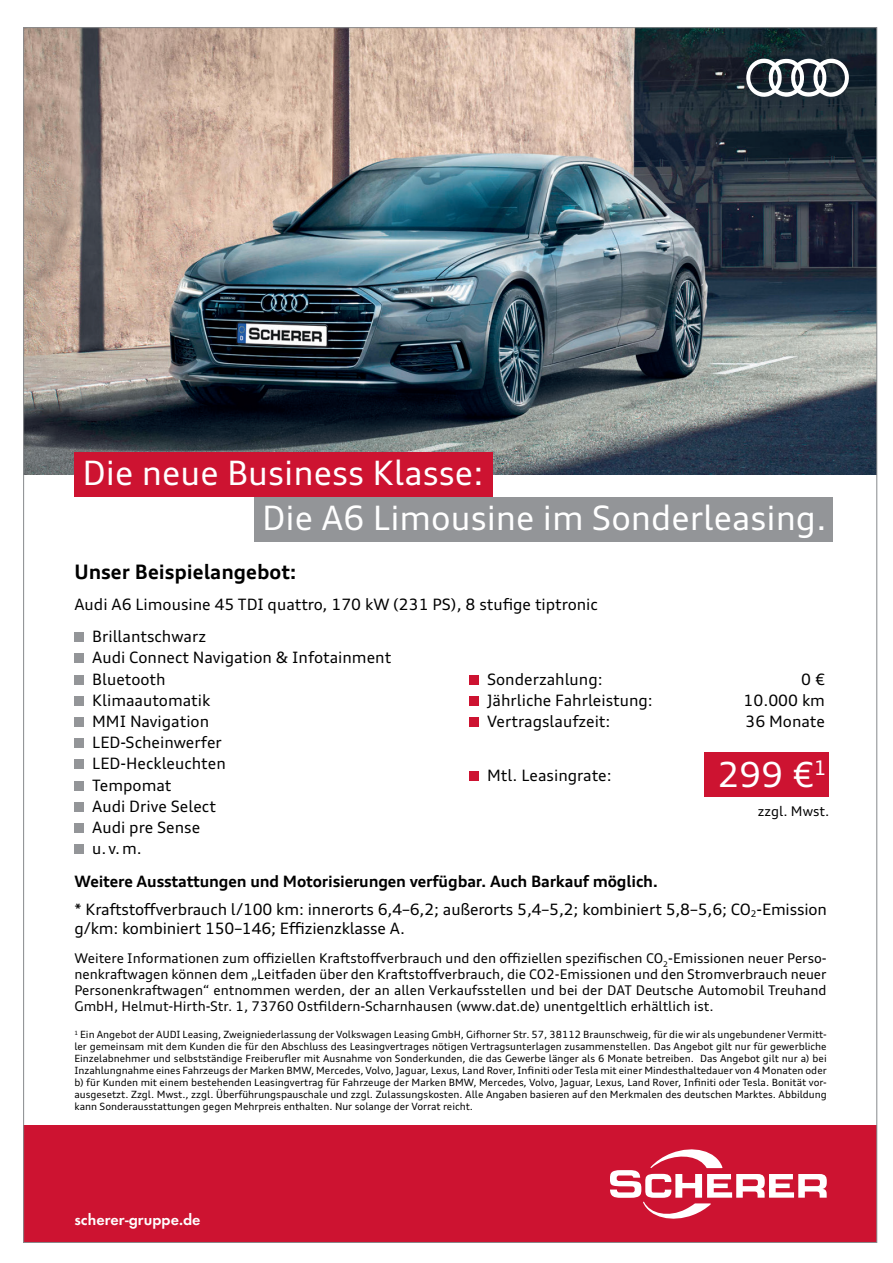
<style>
.page{position:relative;width:893px;height:1263px;background:#fff}
.page>*{position:absolute;margin:0;border:0;box-sizing:border-box;transform-origin:0 0}
.t1{font:34.5px "Audi Type";color:#fff}
.t2{font:33.6px/44.5px "Audi Type";color:#fff}
.t3{font:700 19.95px "Audi Type";color:#000}
.t4{font:600 16.05px "Futura T";color:#fff}
.t5{font:15.6px/21.1px "Audi Type";color:#000}
.t6{font:13.35px/16px "Audi Type";color:#000;text-align:justify}
.t7{font:9.9px/12px "Audi Type";color:#000;text-align:justify}
.s1{font-weight:700}
</style>
<div class="page">
<img style="left:25px;top:29px;width:850px;height:446px">
<div style="left:23px;top:1125px;width:854px;height:118px;background:#cd1331"></div>
<div style="left:75px;top:632px;width:9px;height:10px;background:#939598"></div>
<div style="left:75px;top:653px;width:9px;height:10px;background:#939598"></div>
<div style="left:75px;top:675px;width:9px;height:10px;background:#939598"></div>
<div style="left:75px;top:696px;width:9px;height:10px;background:#939598"></div>
<div style="left:75px;top:717px;width:9px;height:10px;background:#939598"></div>
<div style="left:75px;top:738px;width:9px;height:10px;background:#939598"></div>
<div style="left:75px;top:759px;width:9px;height:10px;background:#939598"></div>
<div style="left:75px;top:781px;width:9px;height:10px;background:#939598"></div>
<div style="left:75px;top:802px;width:9px;height:10px;background:#939598"></div>
<div style="left:75px;top:823px;width:9px;height:10px;background:#939598"></div>
<div style="left:75px;top:844px;width:9px;height:10px;background:#939598"></div>
<div style="left:469px;top:675px;width:10px;height:10px;background:#cd1331"></div>
<div style="left:469px;top:696px;width:10px;height:10px;background:#cd1331"></div>
<div style="left:469px;top:717px;width:10px;height:10px;background:#cd1331"></div>
<div style="left:469px;top:771px;width:10px;height:10px;background:#cd1331"></div>
<div style="left:74px;top:453px;width:419px;height:44px;background:#cd1331"></div>
<div style="left:254px;top:497px;width:578px;height:44px;background:#939598"></div>
<svg style="left:610px;top:1149px;width:217px;height:70px"></svg>
<svg style="left:746px;top:57px;width:103px;height:41px"></svg>
<div style="left:704px;top:753px;width:125px;height:44px;background:#cd1331"></div>
<h2 class="t2" style="left:262px;top:450px;width:566px;text-indent:-180px">Die neue Business Klasse:<br>Die A6 Limousine im Sonderleasing.</h2>
<h3 class="t3" style="left:74px;top:560px;width:224px">Unser Beispielangebot:</h3>
<h3 class="t5" style="left:74px;top:593px;width:525px">Audi A6 Limousine 45 TDI quattro, 170 kW (231 PS), 8 stufige tiptronic</h3>
<h3 class="t5" style="left:92px;top:626px;width:300px">Brillantschwarz<br>Audi Connect Navigation &amp; Infotainment<br>Bluetooth<br>Klimaautomatik<br>MMI Navigation<br>LED-Scheinwerfer<br>LED-Heckleuchten<br>Tempomat<br>Audi Drive Select<br>Audi pre Sense<br>u. v.m.</h3>
<h3 class="t5" style="left:487px;top:668px;width:117px">Sonderzahlung:</h3>
<h3 class="t5" style="left:801px;top:668px;width:25px">0 €</h3>
<h3 class="t5" style="left:487px;top:689px;width:167px">Jährliche Fahrleistung:</h3>
<h3 class="t5" style="left:743px;top:689px;width:83px">10.000 km</h3>
<h3 class="t5" style="left:487px;top:711px;width:125px">Vertragslaufzeit:</h3>
<h3 class="t5" style="left:745px;top:711px;width:81px">36 Monate</h3>
<h3 class="t5" style="left:487px;top:764px;width:126px">Mtl. Leasingrate:</h3>
<h1 class="t1" style="left:718px;top:753px;width:110px">299 €<sup>1</sup></h1>
<h3 class="t6" style="left:758px;top:803px;width:73px">zzgl. Mwst.</h3>
<h3 class="t5" style="left:75px;top:867px;width:754px;line-height:27.9px"><span class="s1">Weitere Ausstattungen und Motorisierungen verfügbar. Auch Barkauf möglich.<br></span>* Kraftstoffverbrauch l/100 km: innerorts 6,4–6,2; außerorts 5,4–5,2; kombiniert 5,8–5,6; CO<sub>2</sub>-Emission</h3>
<h3 class="t5" style="left:75px;top:918px;width:332px">g/km: kombiniert 150–146; Effizienzklasse A.</h3>
<p class="t6" style="left:74px;top:950px;width:754px">Weitere Informationen zum offiziellen Kraftstoffverbrauch und den offiziellen spezifischen CO<sub>2</sub>-Emissionen neuer Perso&shy;nenkraftwagen können dem „Leitfaden über den Kraftstoffverbrauch, die CO2-Emissionen und den Stromverbrauch neuer Personenkraftwagen“ entnommen werden, der an allen Verkaufsstellen und bei der DAT Deutsche Automobil Treuhand GmbH, Helmut-Hirth-Str. 1, 73760 Ostfildern-Scharnhausen (www.dat.de) unentgeltlich erhältlich ist.</p>
<p class="t7" style="left:74px;top:1029px;width:754px"><sup>1</sup> Ein Angebot der AUDI Leasing, Zweigniederlassung der Volkswagen Leasing GmbH, Gifhorner Str. 57, 38112 Braunschweig, für die wir als ungebundener Vermitt&shy;ler gemeinsam mit dem Kunden die für den Abschluss des Leasingvertrages nötigen Vertragsunterlagen zusammenstellen. Das Angebot gilt nur für gewerbliche Einzelabnehmer und selbstständige Freiberufler mit Ausnahme von Sonderkunden, die das Gewerbe länger als 6 Monate betreiben. Das Angebot gilt nur a) bei Inzahlungnahme eines Fahrzeugs der Marken BMW, Mercedes, Volvo, Jaguar, Lexus, Land Rover, Infiniti oder Tesla mit einer Mindesthaltedauer von 4 Monaten oder b) für Kunden mit einem bestehenden Leasingvertrag für Fahrzeuge der Marken BMW, Mercedes, Volvo, Jaguar, Lexus, Land Rover, Infiniti oder Tesla. Bonität vor&shy;ausgesetzt. Zzgl. Mwst., zzgl. Überführungspauschale und zzgl. Zulassungskosten. Alle Angaben basieren auf den Merkmalen des deutschen Marktes. Abbildung kann Sonderausstattungen gegen Mehrpreis enthalten. Nur solange der Vorrat reicht.</p>
<h3 class="t4" style="left:74px;top:1210px;width:128px">scherer-gruppe.de</h3>
</div>
